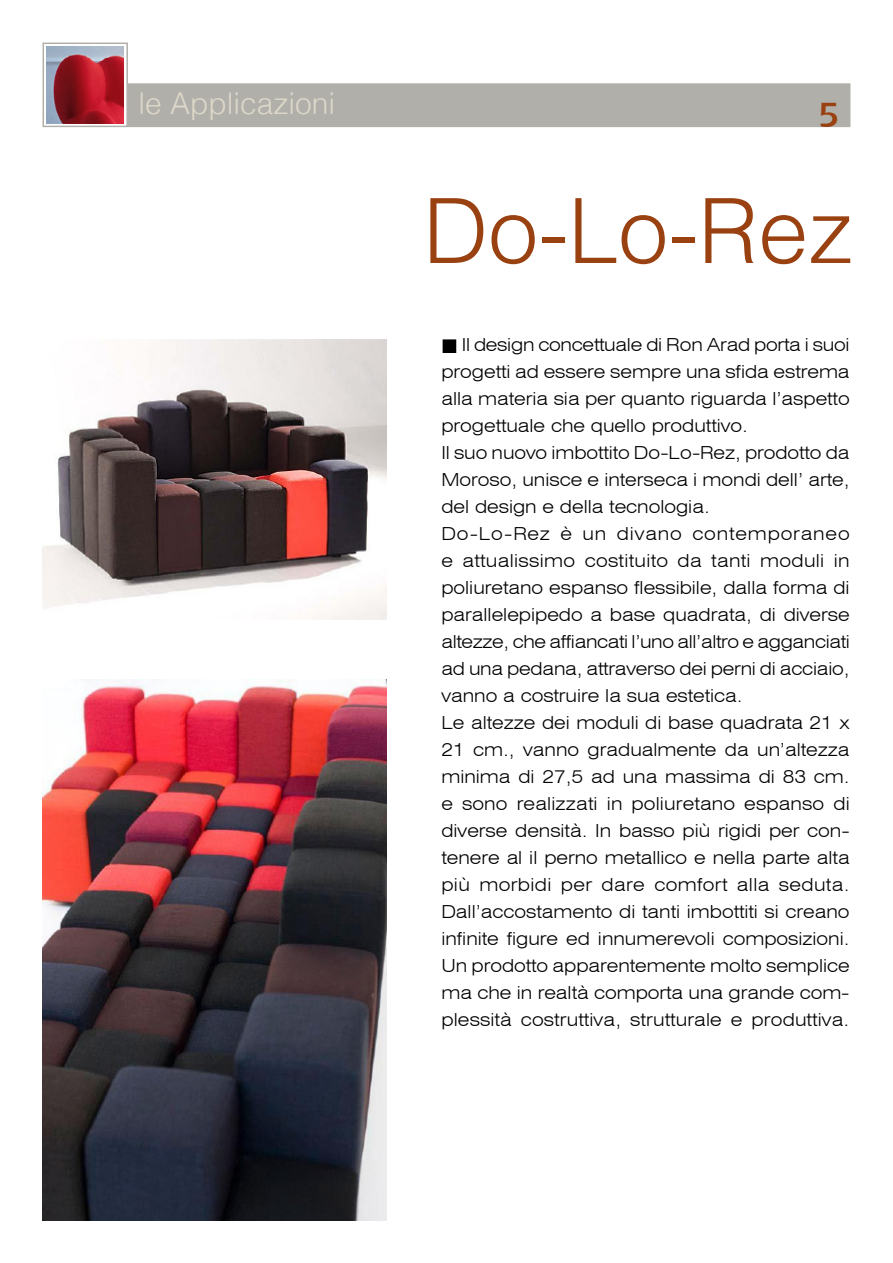
<style>
.page{position:relative;width:893px;height:1263px;background:#fff}
.page>*{position:absolute;margin:0;border:0;box-sizing:border-box;transform-origin:0 0}
.t1{font:300 90px "Helvetica LT";color:#994111}
.t2{font:36px "Aquiline Book Bold SWFTE";color:#994111}
.t3{font:300 30px "Helvetica LT";color:#ddd8c9}
.t4{font:300 expanded 18px/27px "Swiss 721 BT";color:#000}
</style>
<div class="page">
<div style="left:443px;top:340px;width:12px;height:12px;background:#000"></div>
<div style="left:443px;top:339px;width:13px;height:14px;border:2px solid #000"></div>
<div style="left:128px;top:83px;width:722px;height:44px;background:#b1afaa;border:2px solid #b1afaa"></div>
<svg style="left:43px;top:43px;width:85px;height:84px"></svg>
<img style="left:47px;top:47px;width:76px;height:76px">
<img style="left:42px;top:680px;width:344px;height:540px">
<img style="left:43px;top:339px;width:343px;height:280px">
<h3 class="t3" style="left:138px;top:85px;width:198px">le Applicazioni</h3>
<h2 class="t2" style="left:818px;top:94px;width:23px">5</h2>
<h1 class="t1" style="left:423px;top:175px;width:432px">Do-Lo-Rez</h1>
<p class="t4" style="left:441px;top:331px;width:410px;text-indent:20px">Il design concettuale di Ron Arad porta i suoi progetti ad essere sempre una sfida estrema alla materia sia per quanto riguarda l’aspetto progettuale che quello produttivo.<br>Il suo nuovo imbottito Do-Lo-Rez, prodotto da Moroso, unisce e interseca i mondi dell’ arte, del design e della tecnologia.<br>Do-Lo-Rez è un divano contemporaneo e attualissimo costituito da tanti moduli in poliuretano espanso flessibile, dalla forma di parallelepipedo a base quadrata, di diverse altezze, che affiancati l’uno all’altro e agganciati ad una pedana, attraverso dei perni di acciaio, vanno a costruire la sua estetica.<br>Le altezze dei moduli di base quadrata 21 x 21 cm., vanno gradualmente da un’altezza minima di 27,5 ad una massima di 83 cm. e sono realizzati in poliuretano espanso di diverse densità. In basso più rigidi per con&shy;tenere al il perno metallico e nella parte alta più morbidi per dare comfort alla seduta.<br>Dall’accostamento di tanti imbottiti si creano infinite figure ed innumerevoli composizioni.<br>Un prodotto apparentemente molto semplice ma che in realtà comporta una grande com&shy;plessità costruttiva, strutturale e produttiva.</p>
</div>
